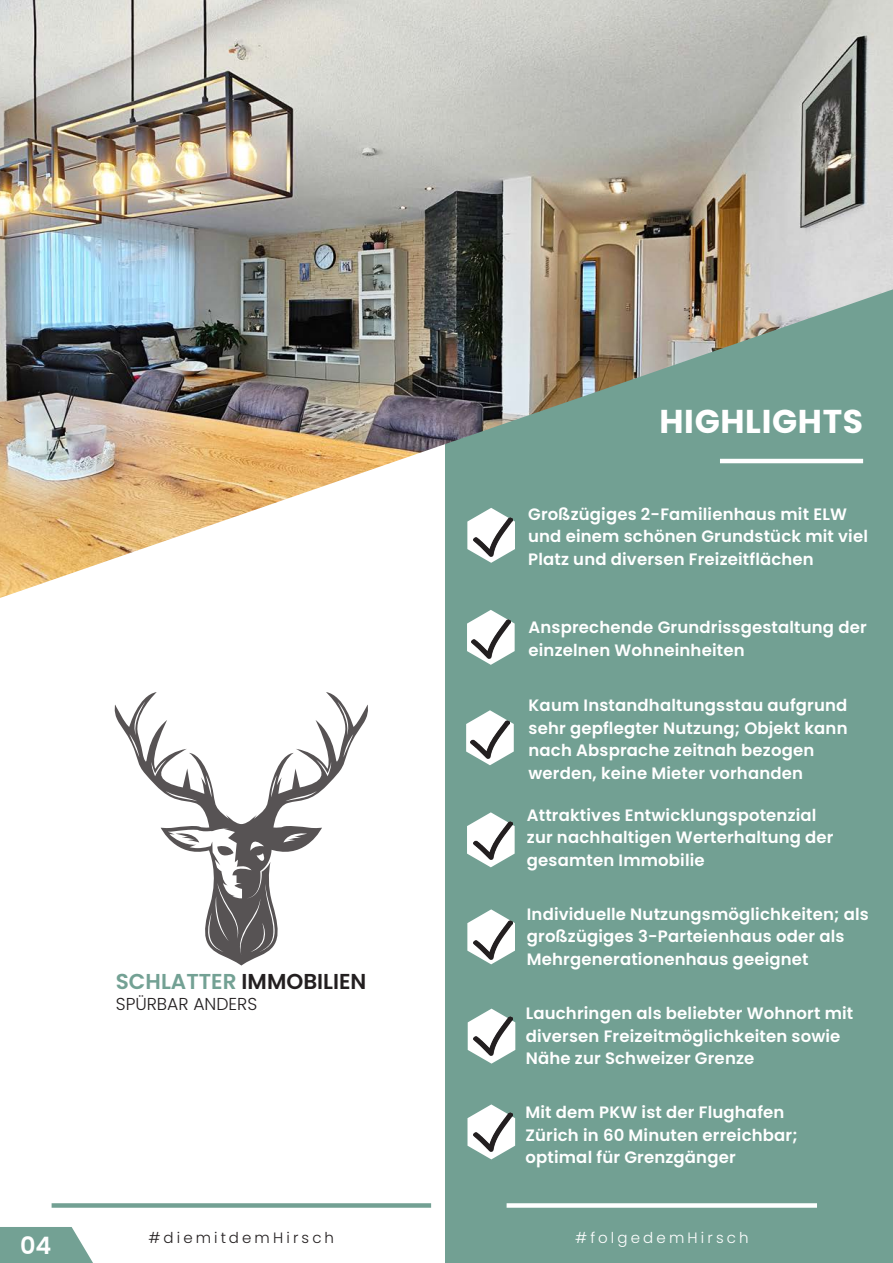
<style>
.page{position:relative;width:893px;height:1263px;background:#fff}
.page>*{position:absolute;margin:0;border:0;box-sizing:border-box;transform-origin:0 0}
.t1{font:700 33px "Poppins";letter-spacing:.02em;color:#fff}
.t2{font:600 24px "Poppins";color:#fff}
.t3{font:600 21.6px "Poppins";color:#231f20}
.t4{font:300 17.25px "Poppins";color:#231f20}
.t5{font:600 16.5px/22.5px "Poppins";letter-spacing:.01em;color:#fff}
.t6{font:300 15px "Poppins";letter-spacing:.21em;color:#231f20}
.t7{font:300 15px "Poppins";letter-spacing:.21em;color:#fff}
.s1{color:#73a194}
</style>
<div class="page">
<div style="left:445px;top:266px;width:448px;height:997px;background:#72a093"></div>
<svg style="left:467px;top:610px;width:48px;height:55px"></svg>
<div style="left:52px;top:1203px;width:379px;height:5px;background:#72a093"></div>
<div style="left:507px;top:1203px;width:310px;height:5px;background:#fff"></div>
<svg style="left:467px;top:812px;width:48px;height:55px"></svg>
<svg style="left:467px;top:909px;width:48px;height:55px"></svg>
<svg style="left:468px;top:1009px;width:47px;height:55px"></svg>
<img style="left:0;top:0;width:892px;height:598px">
<svg style="left:892px;top:0;width:1px;height:290px"></svg>
<img style="left:474px;top:518px;width:38px;height:38px">
<img style="left:471px;top:620px;width:39px;height:38px">
<img style="left:474px;top:821px;width:38px;height:39px">
<img style="left:474px;top:920px;width:38px;height:39px">
<img style="left:474px;top:1017px;width:38px;height:38px">
<svg style="left:0;top:1227px;width:93px;height:36px;background:#82aba0"></svg>
<svg style="left:467px;top:1104px;width:48px;height:55px"></svg>
<img style="left:474px;top:1112px;width:38px;height:39px">
<svg style="left:466px;top:710px;width:48px;height:55px"></svg>
<img style="left:471px;top:720px;width:38px;height:39px">
<svg style="left:114px;top:692px;width:254px;height:274px"></svg>
<p class="t2" style="left:20px;top:1231px;width:33px">04</p>
<p class="t1" style="left:659px;top:403px;width:205px">HIGHLIGHTS</p>
<p class="t5" style="left:528px;top:503px;width:341px">Großzügiges 2-Familienhaus mit ELW und einem schönen Grundstück mit viel<br>Platz und diversen Freizeitflächen</p>
<p class="t5" style="left:528px;top:616px;width:340px">Ansprechende Grundrissgestaltung der einzelnen Wohneinheiten</p>
<p class="t5" style="left:528px;top:694px;width:321px">Kaum Instandhaltungsstau aufgrund sehr gepflegter Nutzung; Objekt kann nach Absprache zeitnah bezogen werden, keine Mieter vorhanden</p>
<p class="t3" style="left:116px;top:969px;width:252px"><span class="s1">SCHLATTER</span> IMMOBILIEN</p>
<p class="t4" style="left:116px;top:994px;width:143px">SPÜRBAR ANDERS</p>
<p class="t5" style="left:527px;top:804px;width:308px">Attraktives Entwicklungspotenzial zur nachhaltigen Werterhaltung der gesamten Immobilie</p>
<p class="t5" style="left:527px;top:903px;width:343px">Individuelle Nutzungsmöglichkeiten; als</p>
<p class="t5" style="left:527px;top:925px;width:319px">großzügiges 3-Parteienhaus oder als</p>
<p class="t5" style="left:527px;top:948px;width:283px">Mehrgenerationenhaus geeignet</p>
<p class="t5" style="left:526px;top:1002px;width:329px">Lauchringen als beliebter Wohnort mit diversen Freizeitmöglichkeiten sowie</p>
<p class="t5" style="left:526px;top:1047px;width:230px">Nähe zur Schweizer Grenze</p>
<p class="t5" style="left:525px;top:1101px;width:260px">Mit dem PKW ist der Flughafen</p>
<p class="t5" style="left:525px;top:1124px;width:274px">Zürich in 60 Minuten erreichbar;</p>
<p class="t5" style="left:525px;top:1146px;width:212px">optimal für Grenzgänger</p>
<p class="t6" style="left:149px;top:1229px;width:187px">#diemitdemHirsch</p>
<p class="t7" style="left:575px;top:1229px;width:175px">#folgedemHirsch</p>
</div>
